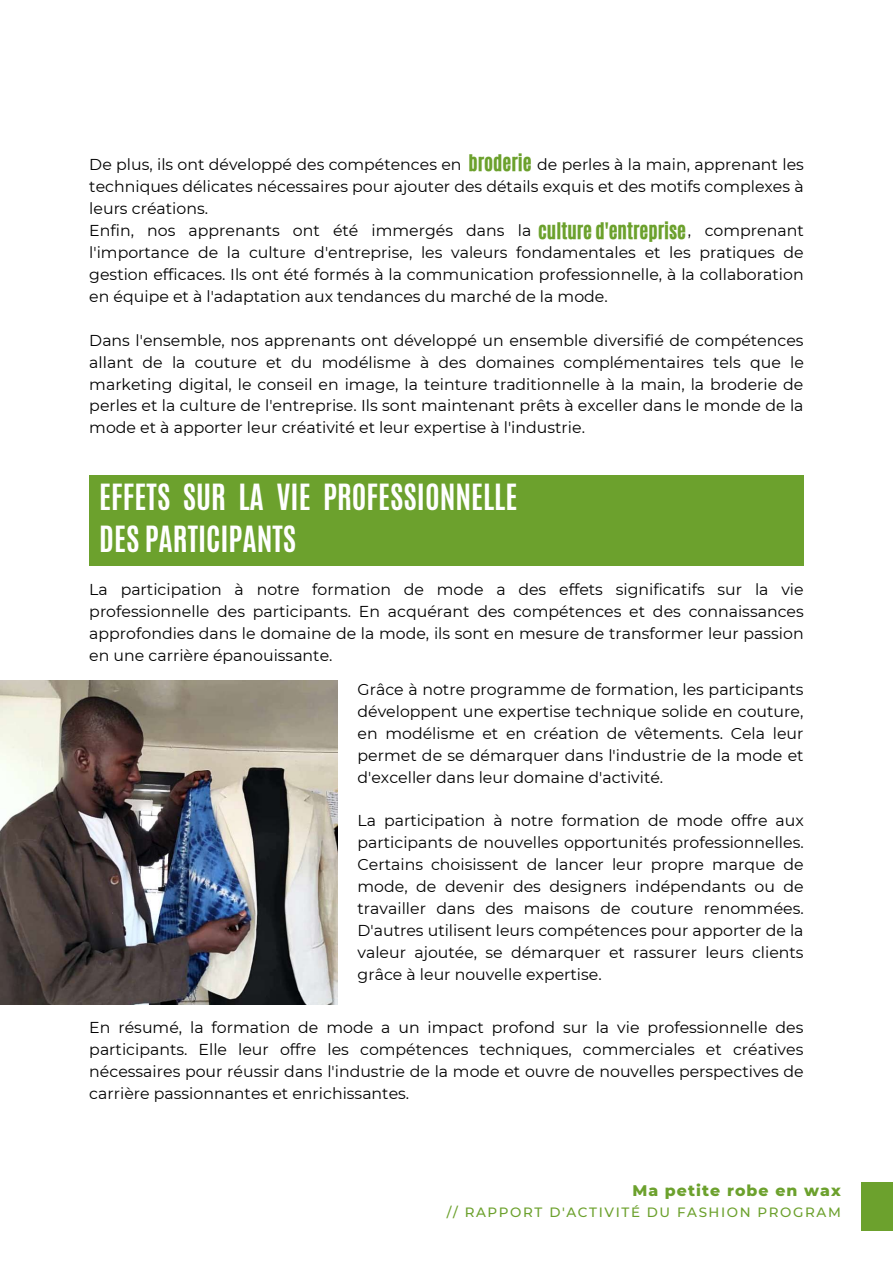
<style>
.page{position:relative;width:893px;height:1263px;background:#fff}
.page>*{position:absolute;margin:0;border:0;box-sizing:border-box;transform-origin:0 0}
.t1{font:700 30.15px/42px "Antonio";color:#fff}
.t2{font:19.05px "CA Generated";color:#6ca12d}
.t3{font:15.75px/21.9px "Montserrat";color:#000;text-align:justify}
.t4{font:800 15.67px "Montserrat";letter-spacing:.07em;color:#6ca12d}
.t5{font:500 13.42px "Montserrat";letter-spacing:.12em;color:#6ca12d}
.s1{color:#fff}
</style>
<div class="page">
<div style="left:861px;top:1182px;width:32px;height:48px;background:#6ca12d"></div>
<div style="left:89px;top:475px;width:715px;height:91px;background:#6ca12d"></div>
<img style="left:0;top:680px;width:337px;height:324px">
<p class="t2" style="left:468px;top:149px;width:65px">broderie</p>
<p class="t3" style="left:89px;top:153px;width:716px;text-align:left">De plus, ils ont développé des compétences en <span class="s1">broderie</span> de perles à la main, apprenant les techniques délicates nécessaires pour ajouter des détails exquis et des motifs complexes à leurs créations.<br>Enfin, nos apprenants ont été immergés dans la <span class="s1">culture de l'entr</span>, comprenant l'importance de la culture d'entreprise, les valeurs fondamentales et les pratiques de gestion efficaces. Ils ont été formés à la communication professionnelle, à la collaboration en équipe et à l'adaptation aux tendances du marché de la mode.</p>
<p class="t3" style="left:89px;top:329px;width:716px">Dans l'ensemble, nos apprenants ont développé un ensemble diversifié de compétences allant de la couture et du modélisme à des domaines complémentaires tels que le marketing digital, le conseil en image, la teinture traditionnelle à la main, la broderie de perles et la culture de l'entreprise. Ils sont maintenant prêts à exceller dans le monde de la mode et à apporter leur créativité et leur expertise à l'industrie.</p>
<p class="t2" style="left:538px;top:217px;width:149px">culture d'entreprise</p>
<h1 class="t1" style="left:99px;top:476px;width:420px">EFFETS SUR LA VIE PROFESSIONNELLE<br>DES PARTICIPANTS</h1>
<p class="t3" style="left:89px;top:578px;width:716px">La participation à notre formation de mode a des effets significatifs sur la vie professionnelle des participants. En acquérant des compétences et des connaissances approfondies dans le domaine de la mode, ils sont en mesure de transformer leur passion en une carrière épanouissante.</p>
<p class="t3" style="left:357px;top:678px;width:447px">Grâce à notre programme de formation, les participants développent une expertise technique solide en couture, en modélisme et en création de vêtements. Cela leur permet de se démarquer dans l'industrie de la mode et d'exceller dans leur domaine d'activité.</p>
<p class="t3" style="left:357px;top:810px;width:448px">La participation à notre formation de mode offre aux participants de nouvelles opportunités professionnelles.<br>Certains choisissent de lancer leur propre marque de mode, de devenir des designers indépendants ou de travailler dans des maisons de couture renommées.<br>D'autres utilisent leurs compétences pour apporter de la valeur ajoutée, se démarquer et rassurer leurs clients grâce à leur nouvelle expertise.</p>
<p class="t3" style="left:89px;top:1017px;width:716px">En résumé, la formation de mode a un impact profond sur la vie professionnelle des participants. Elle leur offre les compétences techniques, commerciales et créatives nécessaires pour réussir dans l'industrie de la mode et ouvre de nouvelles perspectives de carrière passionnantes et enrichissantes.</p>
<p class="t4" style="left:632px;top:1181px;width:210px">Ma petite robe en wax</p>
<p class="t5" style="left:447px;top:1204px;width:395px">// RAPPORT D'ACTIVITÉ DU FASHION PROGRAM</p>
</div>
